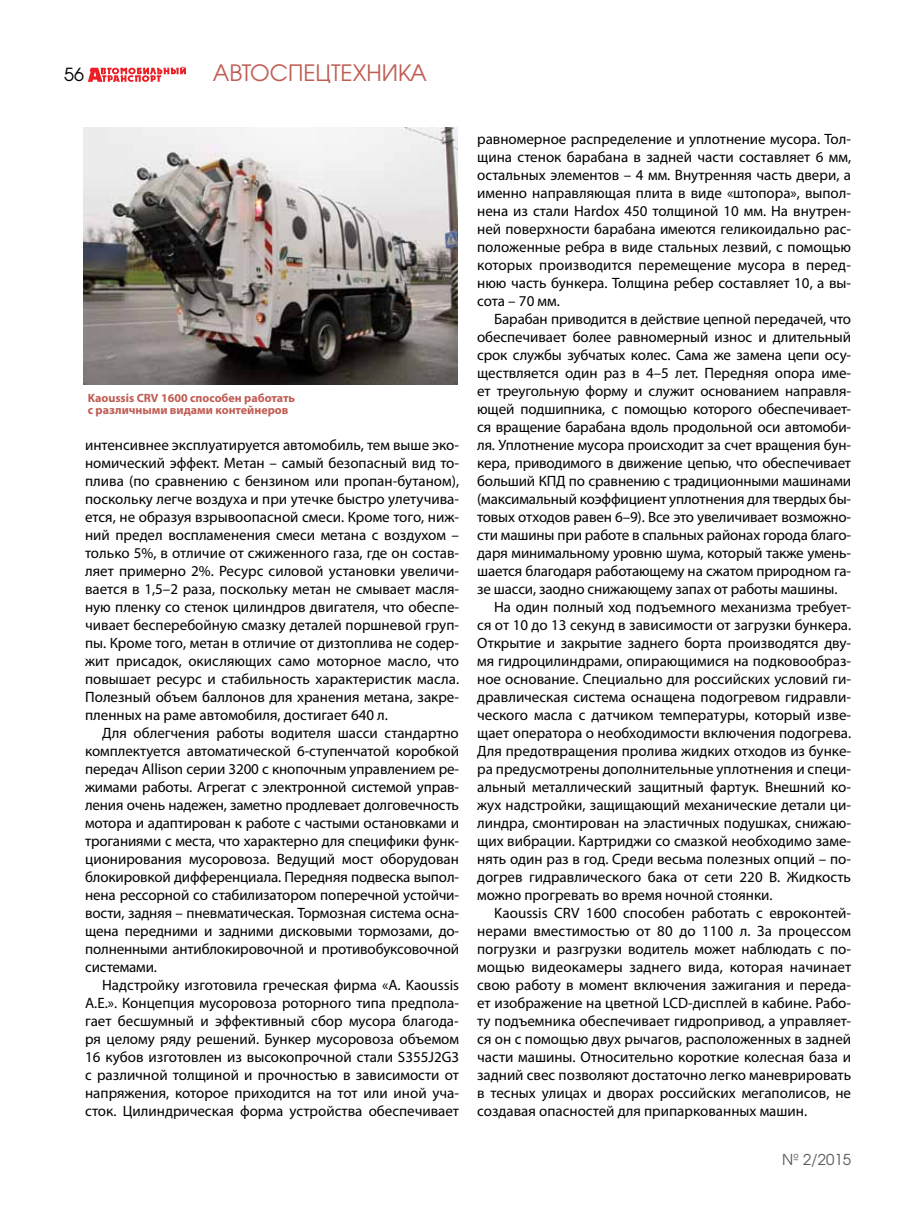
<style>
.page{position:relative;width:915px;height:1212px;background:#fff}
.page>*{position:absolute;margin:0;border:0;box-sizing:border-box;transform-origin:0 0}
.t1{font:22.5px "AG Avalanche C";color:#bf5d53}
.t2{font:18px "AG Avalanche C";color:#000}
.t3{font:15px/18px "Myriad Pro";color:#000;text-align:justify}
.t4{font:15px "AG Avalanche C";color:#58595b}
.t5{font:700 12px/12px "Myriad Pro";color:#bf5d53}
</style>
<div class="page">
<svg style="left:88px;top:66px;width:98px;height:16px"></svg>
<img style="left:83px;top:128px;width:374px;height:256px">
<p class="t2" style="left:64px;top:63px;width:21px">56</p>
<h1 class="t1" style="left:213px;top:59px;width:215px">АВТОСПЕЦТЕХНИКА</h1>
<p class="t5" style="left:88px;top:391px;width:209px">Kaoussis CRV 1600 способен работать с различными видами контейнеров</p>
<p class="t3" style="left:85px;top:436px;width:375px">интенсивнее эксплуатируется автомобиль, тем выше эко&shy;номический эффект. Метан – самый безопасный вид то&shy;плива (по сравнению с бензином или пропан-бутаном), поскольку легче воздуха и при утечке быстро улетучива&shy;ется, не образуя взрывоопасной смеси. Кроме того, ниж&shy;ний предел воспламенения смеси метана с воздухом – только 5%, в отличие от сжиженного газа, где он состав&shy;ляет примерно 2%. Ресурс силовой установки увеличи&shy;вается в 1,5–2 раза, поскольку метан не смывает масля&shy;ную пленку со стенок цилиндров двигателя, что обеспе&shy;чивает бесперебойную смазку деталей поршневой груп&shy;пы. Кроме того, метан в отличие от дизтоплива не содер&shy;жит присадок, окисляющих само моторное масло, что повышает ресурс и стабильность характеристик масла.<br>Полезный объем баллонов для хранения метана, закре&shy;пленных на раме автомобиля, достигает 640 л.</p>
<p class="t3" style="left:85px;top:724px;width:375px;text-indent:17px">Для облегчения работы водителя шасси стандартно комплектуется автоматической 6-ступенчатой коробкой передач Allison серии 3200 с кнопочным управлением ре&shy;жимами работы. Агрегат с электронной системой управ&shy;ления очень надежен, заметно продлевает долговечность мотора и адаптирован к работе с частыми остановками и троганиями с места, что характерно для специфики функ&shy;ционирования мусоровоза. Ведущий мост оборудован блокировкой дифференциала. Передняя подвеска выпол&shy;нена рессорной со стабилизатором поперечной устойчи&shy;вости, задняя – пневматическая. Тормозная система осна&shy;щена передними и задними дисковыми тормозами, до&shy;полненными антиблокировочной и противобуксовочной системами.</p>
<p class="t3" style="left:85px;top:976px;width:375px;text-indent:17px">Надстройку изготовила греческая фирма «A. Kaoussis A.E.». Концепция мусоровоза роторного типа предпола&shy;гает бесшумный и эффективный сбор мусора благода&shy;ря целому ряду решений. Бункер мусоровоза объемом 16 кубов изготовлен из высокопрочной стали S355J2G3 с различной толщиной и прочностью в зависимости от напряжения, которое приходится на тот или иной уча&shy;сток. Цилиндрическая форма устройства обеспечивает</p>
<p class="t3" style="left:477px;top:130px;width:375px">равномерное распределение и уплотнение мусора. Тол&shy;щина стенок барабана в задней части составляет 6 мм, остальных элементов – 4 мм. Внутренняя часть двери, а именно направляющая плита в виде «штопора», выпол&shy;нена из стали Hardox 450 толщиной 10 мм. На внутрен&shy;ней поверхности барабана имеются геликоидально рас&shy;положенные ребра в виде стальных лезвий, с помощью которых производится перемещение мусора в перед&shy;нюю часть бункера. Толщина ребер составляет 10, а вы&shy;сота – 70 мм.</p>
<p class="t3" style="left:494px;top:310px;width:358px">Барабан приводится в действие цепной передачей, что</p>
<p class="t3" style="left:477px;top:328px;width:375px">обеспечивает более равномерный износ и длительный</p>
<p class="t3" style="left:477px;top:346px;width:375px">срок службы зубчатых колес. Сама же замена цепи осу-</p>
<p class="t3" style="left:477px;top:364px;width:375px">ществляется один раз в 4–5 лет. Передняя опора име-</p>
<p class="t3" style="left:477px;top:382px;width:375px">ет треугольную форму и служит основанием направля-</p>
<p class="t3" style="left:477px;top:400px;width:375px">ющей подшипника, с помощью которого обеспечивает-</p>
<p class="t3" style="left:477px;top:418px;width:375px">ся вращение барабана вдоль продольной оси автомоби-</p>
<p class="t3" style="left:477px;top:436px;width:375px">ля. Уплотнение мусора происходит за счет вращения бун-</p>
<p class="t3" style="left:477px;top:454px;width:375px">кера, приводимого в движение цепью, что обеспечивает</p>
<p class="t3" style="left:477px;top:472px;width:375px">больший КПД по сравнению с традиционными машинами</p>
<p class="t3" style="left:477px;top:490px;width:375px">(максимальный коэффициент уплотнения для твердых бы-</p>
<p class="t3" style="left:477px;top:508px;width:375px">товых отходов равен 6–9). Все это увеличивает возможно-</p>
<p class="t3" style="left:477px;top:526px;width:375px">сти машины при работе в спальных районах города благо-</p>
<p class="t3" style="left:477px;top:544px;width:375px">даря минимальному уровню шума, который также умень-</p>
<p class="t3" style="left:477px;top:562px;width:375px">шается благодаря работающему на сжатом природном га-</p>
<p class="t3" style="left:477px;top:580px;width:362px">зе шасси, заодно снижающему запах от работы машины.</p>
<p class="t3" style="left:494px;top:598px;width:358px">На один полный ход подъемного механизма требует-</p>
<p class="t3" style="left:477px;top:616px;width:375px">ся от 10 до 13 секунд в зависимости от загрузки бункера.</p>
<p class="t3" style="left:477px;top:634px;width:375px">Открытие и закрытие заднего борта производятся дву-</p>
<p class="t3" style="left:477px;top:652px;width:375px">мя гидроцилиндрами, опирающимися на подковообраз-</p>
<p class="t3" style="left:477px;top:670px;width:375px">ное основание. Специально для российских условий ги-</p>
<p class="t3" style="left:477px;top:688px;width:375px">дравлическая система оснащена подогревом гидравли-</p>
<p class="t3" style="left:477px;top:706px;width:375px">ческого масла с датчиком температуры, который изве-</p>
<p class="t3" style="left:477px;top:724px;width:375px">щает оператора о необходимости включения подогрева.</p>
<p class="t3" style="left:477px;top:742px;width:375px">Для предотвращения пролива жидких отходов из бунке-</p>
<p class="t3" style="left:477px;top:760px;width:375px">ра предусмотрены дополнительные уплотнения и специ-</p>
<p class="t3" style="left:477px;top:778px;width:375px">альный металлический защитный фартук. Внешний ко-</p>
<p class="t3" style="left:477px;top:796px;width:375px">жух надстройки, защищающий механические детали ци-</p>
<p class="t3" style="left:477px;top:814px;width:375px">линдра, смонтирован на эластичных подушках, снижаю-</p>
<p class="t3" style="left:477px;top:832px;width:375px">щих вибрации. Картриджи со смазкой необходимо заме-</p>
<p class="t3" style="left:477px;top:850px;width:375px">нять один раз в год. Среди весьма полезных опций – по-</p>
<p class="t3" style="left:477px;top:868px;width:375px">догрев гидравлического бака от сети 220 В. Жидкость</p>
<p class="t3" style="left:477px;top:886px;width:297px">можно прогревать во время ночной стоянки.</p>
<p class="t3" style="left:494px;top:904px;width:358px">Kaoussis CRV 1600 способен работать с евроконтей-</p>
<p class="t3" style="left:477px;top:922px;width:375px">нерами вместимостью от 80 до 1100 л. За процессом</p>
<p class="t3" style="left:477px;top:940px;width:375px">погрузки и разгрузки водитель может наблюдать с по-</p>
<p class="t3" style="left:477px;top:958px;width:375px">мощью видеокамеры заднего вида, которая начинает</p>
<p class="t3" style="left:477px;top:976px;width:375px">свою работу в момент включения зажигания и переда-</p>
<p class="t3" style="left:477px;top:994px;width:375px">ет изображение на цветной LCD-дисплей в кабине. Рабо-</p>
<p class="t3" style="left:477px;top:1012px;width:375px">ту подъемника обеспечивает гидропривод, а управляет-</p>
<p class="t3" style="left:477px;top:1030px;width:375px">ся он с помощью двух рычагов, расположенных в задней</p>
<p class="t3" style="left:477px;top:1048px;width:375px">части машины. Относительно короткие колесная база и</p>
<p class="t3" style="left:477px;top:1066px;width:375px">задний свес позволяют достаточно легко маневрировать</p>
<p class="t3" style="left:477px;top:1084px;width:375px">в тесных улицах и дворах российских мегаполисов, не</p>
<p class="t3" style="left:477px;top:1102px;width:331px">создавая опасностей для припаркованных машин.</p>
<p class="t4" style="left:781px;top:1150px;width:70px">№ 2/2015</p>
</div>
